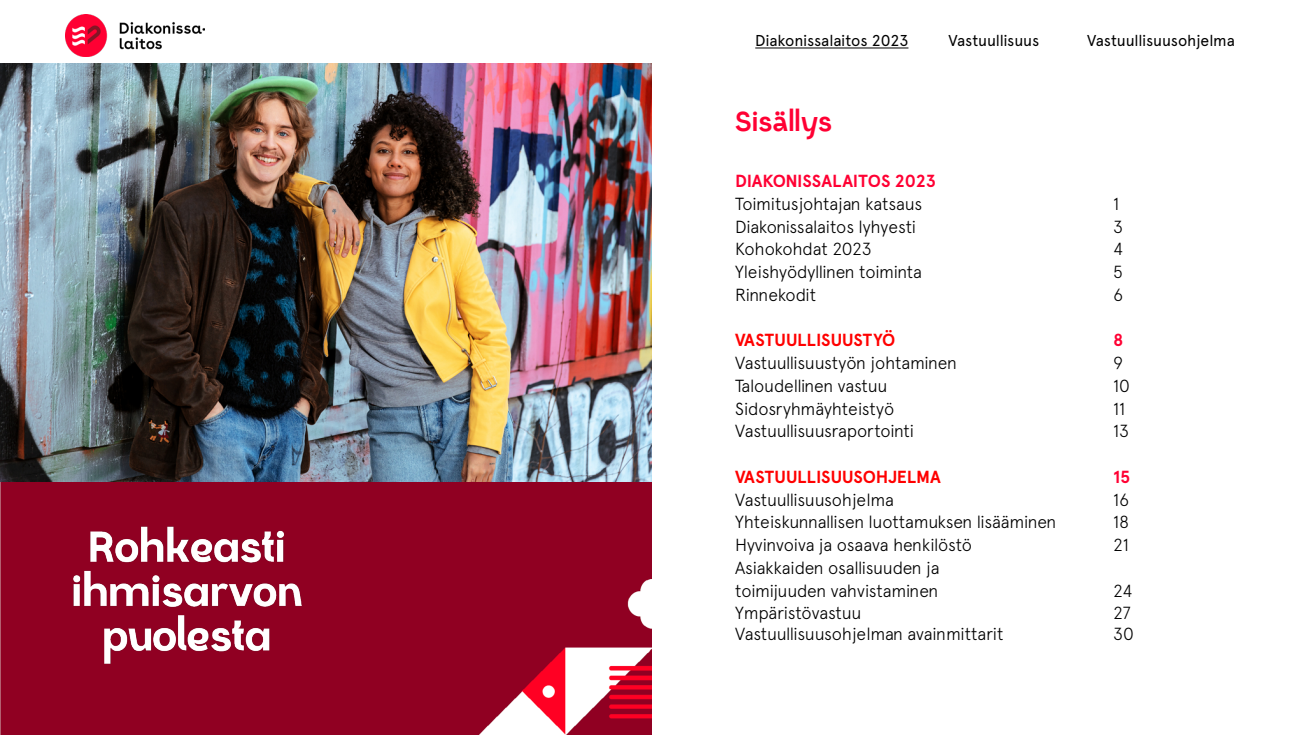
<style>
.page{position:relative;width:1304px;height:735px;background:#fff}
.page>*{position:absolute;margin:0;border:0;box-sizing:border-box;transform-origin:0 0}
.t1{font:700 28px "Ciento";color:#f03}
.t2{font:300 17.5px/22.8px "Apercu Pro";letter-spacing:-.015em;color:#000}
.t3{font:700 17.5px "Apercu Pro";color:#f00}
.t4{font:700 17.5px "Apercu Pro";letter-spacing:-.01em;color:#f03}
.t5{font:15.75px "Apercu Pro";letter-spacing:-.01em;color:#000}
</style>
<div class="page">
<img style="left:0;top:481px;width:652px;height:254px">
<img style="left:0;top:63px;width:652px;height:418px">
<img style="left:66px;top:15px;width:138px;height:41px">
<hr style="left:755px;top:48px;width:153px;height:1px;background:#000">
<img style="left:67px;top:504px;width:241px;height:184px">
<p class="t5" style="left:755px;top:29px;width:155px">Diakonissalaitos 2023</p>
<p class="t5" style="left:948px;top:29px;width:92px">Vastuullisuus</p>
<p class="t5" style="left:1087px;top:29px;width:149px">Vastuullisuusohjelma</p>
<h1 class="t1" style="left:735px;top:103px;width:99px">Sisällys</h1>
<p class="t4" style="left:735px;top:168px;width:202px">DIAKONISSALAITOS 2023</p>
<p class="t2" style="left:735px;top:191px;width:189px">Toimitusjohtajan katsaus</p>
<p class="t2" style="left:1113px;top:191px;width:8px">1</p>
<p class="t2" style="left:735px;top:214px;width:183px">Diakonissalaitos lyhyesti</p>
<p class="t2" style="left:1113px;top:214px;width:12px">3</p>
<p class="t2" style="left:735px;top:236px;width:138px">Kohokohdat 2023</p>
<p class="t2" style="left:1113px;top:236px;width:12px">4</p>
<p class="t2" style="left:735px;top:259px;width:188px">Yleishyödyllinen toiminta</p>
<p class="t2" style="left:1113px;top:259px;width:11px">5</p>
<p class="t2" style="left:735px;top:282px;width:83px">Rinnekodit</p>
<p class="t2" style="left:1113px;top:282px;width:12px">6</p>
<p class="t3" style="left:735px;top:327px;width:162px">VASTUULLISUUSTYÖ</p>
<p class="t4" style="left:1113px;top:327px;width:12px">8</p>
<p class="t2" style="left:735px;top:350px;width:223px">Vastuullisuustyön johtaminen</p>
<p class="t2" style="left:1113px;top:350px;width:11px">9</p>
<p class="t2" style="left:735px;top:373px;width:154px">Taloudellinen vastuu</p>
<p class="t2" style="left:1113px;top:373px;width:18px">10</p>
<p class="t2" style="left:735px;top:396px;width:161px">Sidosryhmäyhteistyö</p>
<p class="t2" style="left:1113px;top:396px;width:13px">11</p>
<p class="t2" style="left:735px;top:418px;width:181px">Vastuullisuusraportointi</p>
<p class="t2" style="left:1113px;top:418px;width:17px">13</p>
<p class="t3" style="left:735px;top:464px;width:207px">VASTUULLISUUSOHJELMA</p>
<p class="t4" style="left:1113px;top:464px;width:19px">15</p>
<p class="t2" style="left:735px;top:487px;width:160px">Vastuullisuusohjelma</p>
<p class="t2" style="left:1113px;top:487px;width:17px">16</p>
<p class="t2" style="left:735px;top:509px;width:323px">Yhteiskunnallisen luottamuksen lisääminen</p>
<p class="t2" style="left:1113px;top:509px;width:18px">18</p>
<p class="t2" style="left:735px;top:532px;width:238px">Hyvinvoiva ja osaava henkilöstö</p>
<p class="t2" style="left:1113px;top:532px;width:17px">21</p>
<p class="t2" style="left:735px;top:555px;width:206px">Asiakkaiden osallisuuden ja toimijuuden vahvistaminen</p>
<p class="t2" style="left:1113px;top:578px;width:21px">24</p>
<p class="t2" style="left:735px;top:600px;width:128px">Ympäristövastuu</p>
<p class="t2" style="left:1113px;top:600px;width:19px">27</p>
<p class="t2" style="left:735px;top:621px;width:270px">Vastuullisuusohjelman avainmittarit</p>
<p class="t2" style="left:1113px;top:621px;width:22px">30</p>
</div>
